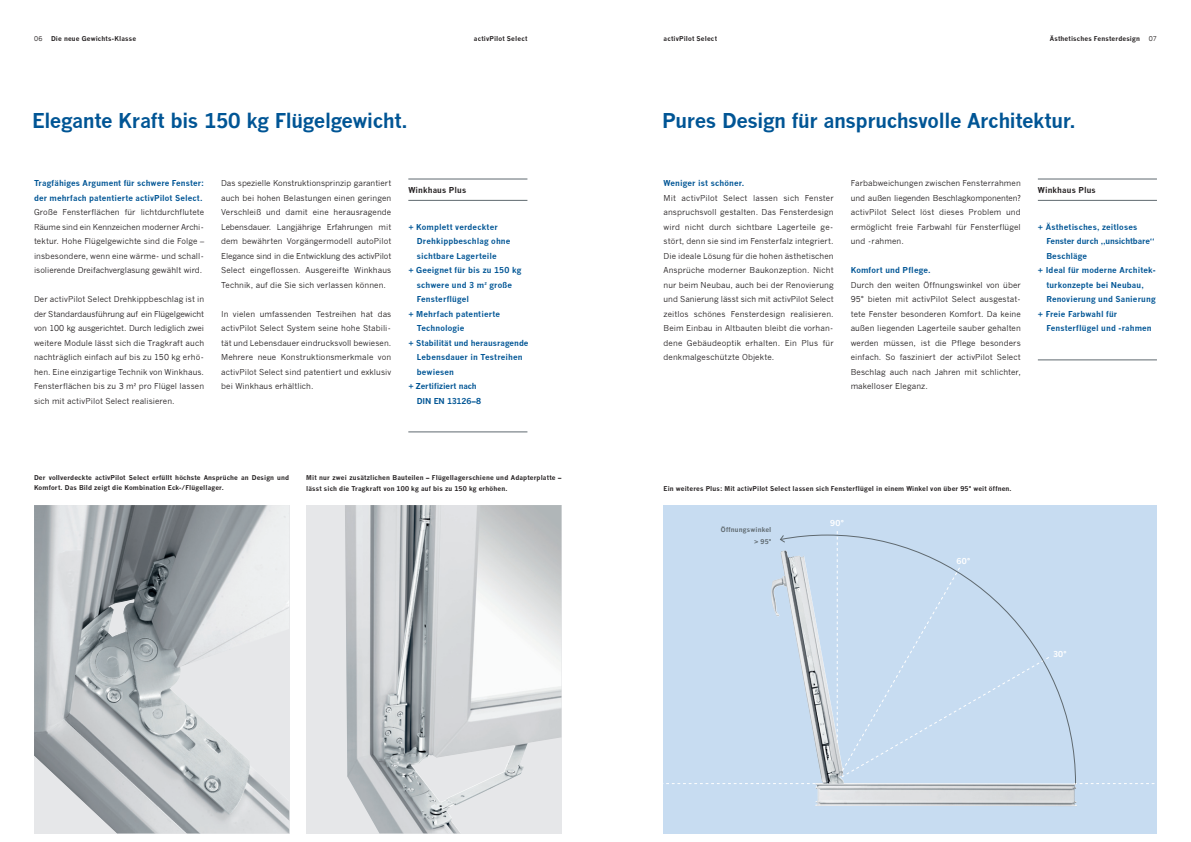
<style>
.page{position:relative;width:1191px;height:842px;background:#fff}
.page>*{position:absolute;margin:0;border:0;box-sizing:border-box;transform-origin:0 0}
.Headlines{font:700 20px "News Gothic";letter-spacing:-.03em;color:#005595}
.Fließtext{font:8px/14.5px "News Gothic";letter-spacing:.01em;color:#231f20;text-align:justify}
.Marginalie_WH_Plus_S{font:700 8px/14.5px "News Gothic";letter-spacing:.015em;color:#005595}
.Zwischenhead{font:700 8px "News Gothic";letter-spacing:.01em;color:#005595}
.Marginalie_WH_Plus_H{font:700 8px "News Gothic";letter-spacing:.015em;color:#231f20}
.Fließtext-2{font:700 8px "News Gothic";letter-spacing:.015em;color:#005595}
.Marginalie_WH_Plus_S-2{font:700 8px "News Gothic";letter-spacing:-.01em;color:#005595}
.Marginalie_WH_Plus_S-3{font:700 8px "News Gothic";letter-spacing:-.015em;color:#005595}
.Fließtext_6_5_pt{font:700 8px "News Gothic";color:#fff}
.Fließtext_6_5_pt-2{font:700 6.5px/10.5px "News Gothic";letter-spacing:.02em;color:#231f20}
.Navigationszeile_lin{font:700 6.5px "News Gothic";letter-spacing:.025em;color:#231f20}
.Fließtext_6_5_pt-3{font:700 6.5px "News Gothic";letter-spacing:.02em;color:#5f696f}
.Navigationszeile_rec{font:700 6.5px "News Gothic";letter-spacing:.02em;color:#231f20}
.Navigationszeile_rec-2{font:6.5px "News Gothic";color:#231f20}
.Navigationszeile_lin-2{font:6.5px "News Gothic";color:#231f20}
</style>
<div class="page">
<img style="left:34px;top:505px;width:255px;height:328px">
<div style="left:306px;top:505px;width:255px;height:328px;background:#e6e7e9"></div>
<img style="left:345px;top:505px;width:216px;height:328px">
<hr style="left:1037px;top:360px;width:120px;height:1px;background:#5f696f">
<hr style="left:1037px;top:200px;width:120px;height:1px;background:#5f696f">
<hr style="left:1037px;top:179px;width:120px;height:1px;background:#5f696f">
<hr style="left:408px;top:432px;width:119px;height:1px;background:#5f696f">
<hr style="left:408px;top:200px;width:119px;height:1px;background:#5f696f">
<hr style="left:408px;top:179px;width:119px;height:1px;background:#5f696f">
<div style="left:663px;top:505px;width:494px;height:328px;background:#c7dcf1"></div>
<img style="left:771px;top:579px;width:306px;height:227px">
<svg style="left:663px;top:783px;width:116px;height:1px"></svg>
<svg style="left:1076px;top:783px;width:79px;height:1px"></svg>
<svg style="left:779px;top:534px;width:297px;height:250px"></svg>
<svg style="left:779px;top:534px;width:6px;height:9px"></svg>
<p class="Navigationszeile_lin-2" style="left:34px;top:35px;width:10px">06</p>
<p class="Navigationszeile_lin" style="left:51px;top:35px;width:87px">Die neue Gewichts-Klasse</p>
<p class="Navigationszeile_rec" style="left:474px;top:35px;width:55px">activPilot Select</p>
<p class="Navigationszeile_lin" style="left:663px;top:35px;width:55px">activPilot Select</p>
<p class="Navigationszeile_lin" style="left:1049px;top:35px;width:92px">Ästhetisches Fensterdesign</p>
<p class="Navigationszeile_rec-2" style="left:1148px;top:35px;width:10px">07</p>
<p class="Headlines" style="left:32px;top:108px;width:377px">Elegante Kraft bis 150 kg Flügelgewicht.</p>
<p class="Headlines" style="left:662px;top:108px;width:415px">Pures Design für anspruchsvolle Architektur.</p>
<p class="Zwischenhead" style="left:34px;top:178px;width:172px">Tragfähiges Argument für schwere Fenster:</p>
<p class="Zwischenhead" style="left:34px;top:193px;width:170px">der mehrfach patentierte activPilot Select.</p>
<p class="Fließtext" style="left:34px;top:205px;width:172px">Große Fensterflächen für lichtdurchflutete Räume sind ein Kennzeichen moderner Archi&shy;tektur. Hohe Flügelgewichte sind die Folge – insbesondere, wenn eine wärme- und schall&shy;isolierende Dreifachverglasung gewählt wird.</p>
<p class="Fließtext" style="left:34px;top:292px;width:172px">Der activPilot Select Drehkippbeschlag ist in der Standardausführung auf ein Flügelgewicht von 100 kg ausgerichtet. Durch lediglich zwei weitere Module lässt sich die Tragkraft auch nachträglich einfach auf bis zu 150 kg erhö&shy;hen. Eine einzigartige Technik von Winkhaus.<br>Fensterflächen bis zu 3 m² pro Flügel lassen sich mit activPilot Select realisieren.</p>
<p class="Fließtext" style="left:221px;top:176px;width:172px">Das spezielle Konstruktionsprinzip garantiert auch bei hohen Belastungen einen geringen Verschleiß und damit eine herausragende Lebensdauer. Langjährige Erfahrungen mit dem bewährten Vorgängermodell autoPilot Elegance sind in die Entwicklung des activPilot Select eingeflossen. Ausgereifte Winkhaus Technik, auf die Sie sich verlassen können.</p>
<p class="Fließtext" style="left:221px;top:306px;width:172px">In vielen umfassenden Testreihen hat das activPilot Select System seine hohe Stabili&shy;tät und Lebensdauer eindrucksvoll bewiesen.<br>Mehrere neue Konstruktionsmerkmale von activPilot Select sind patentiert und exklusiv bei Winkhaus erhältlich.</p>
<p class="Marginalie_WH_Plus_H" style="left:408px;top:185px;width:60px">Winkhaus Plus</p>
<p class="Marginalie_WH_Plus_S" style="left:417px;top:219px;width:95px;text-indent:-9px">+ Komplett verdeckter<br>Drehkippbeschlag ohne sichtbare Lagerteile</p>
<p class="Marginalie_WH_Plus_S" style="left:408px;top:263px;width:115px">+ Geeignet für bis zu 150 kg</p>
<p class="Marginalie_WH_Plus_S" style="left:417px;top:277px;width:97px">schwere und 3 m² große</p>
<p class="Marginalie_WH_Plus_S" style="left:417px;top:292px;width:54px">Fensterflügel</p>
<p class="Marginalie_WH_Plus_S" style="left:408px;top:306px;width:93px">+ Mehrfach patentierte</p>
<p class="Marginalie_WH_Plus_S" style="left:417px;top:321px;width:49px">Technologie</p>
<p class="Marginalie_WH_Plus_S" style="left:408px;top:335px;width:122px">+ Stabilität und herausragende</p>
<p class="Marginalie_WH_Plus_S" style="left:417px;top:350px;width:107px">Lebensdauer in Testreihen</p>
<p class="Marginalie_WH_Plus_S" style="left:417px;top:364px;width:39px">bewiesen</p>
<p class="Marginalie_WH_Plus_S-2" style="left:408px;top:381px;width:70px">+ Zertifiziert nach</p>
<p class="Marginalie_WH_Plus_S-3" style="left:417px;top:396px;width:66px">DIN EN 13126–8</p>
<p class="Zwischenhead" style="left:663px;top:178px;width:82px">Weniger ist schöner.</p>
<p class="Fließtext" style="left:663px;top:190px;width:172px">Mit activPilot Select lassen sich Fenster anspruchsvoll gestalten. Das Fensterdesign wird nicht durch sichtbare Lagerteile ge&shy;stört, denn sie sind im Fensterfalz integriert.<br>Die ideale Lösung für die hohen ästhetischen Ansprüche moderner Baukonzeption. Nicht nur beim Neubau, auch bei der Renovierung und Sanierung lässt sich mit activPilot Select zeitlos schönes Fensterdesign realisieren.<br>Beim Einbau in Altbauten bleibt die vorhan&shy;dene Gebäudeoptik erhalten. Ein Plus für denkmalgeschützte Objekte.</p>
<p class="Fließtext" style="left:850px;top:176px;width:172px">Farbabweichungen zwischen Fensterrahmen und außen liegenden Beschlagkomponenten? activPilot Select löst dieses Problem und ermöglicht freie Farbwahl für Fensterflügel und -rahmen.</p>
<p class="Fließtext-2" style="left:850px;top:265px;width:81px">Komfort und Pflege.</p>
<p class="Fließtext" style="left:850px;top:277px;width:172px">Durch den weiten Öffnungswinkel von über 95° bieten mit activPilot Select ausgestat&shy;tete Fenster besonderen Komfort. Da keine außen liegenden Lagerteile sauber gehalten werden müssen, ist die Pflege besonders einfach. So fasziniert der activPilot Select Beschlag auch nach Jahren mit schlichter, makelloser Eleganz.</p>
<p class="Marginalie_WH_Plus_H" style="left:1037px;top:185px;width:60px">Winkhaus Plus</p>
<p class="Marginalie_WH_Plus_S" style="left:1046px;top:219px;width:110px;text-indent:-9px">+ Ästhetisches, zeitloses<br>Fenster durch „unsichtbare“<br>Beschläge</p>
<p class="Marginalie_WH_Plus_S" style="left:1037px;top:263px;width:119px">+ Ideal für moderne Architek-</p>
<p class="Marginalie_WH_Plus_S" style="left:1046px;top:277px;width:99px">turkonzepte bei Neubau,</p>
<p class="Marginalie_WH_Plus_S" style="left:1046px;top:292px;width:111px">Renovierung und Sanierung</p>
<p class="Marginalie_WH_Plus_S" style="left:1037px;top:306px;width:81px">+ Freie Farbwahl für</p>
<p class="Marginalie_WH_Plus_S" style="left:1046px;top:321px;width:107px">Fensterflügel und -rahmen</p>
<p class="Fließtext_6_5_pt-2" style="left:34px;top:472px;width:257px">Der vollverdeckte activPilot Select erfüllt höchste Ansprüche an Design und<br>Komfort. Das Bild zeigt die Kombination Eck-/Flügellager.</p>
<p class="Fließtext_6_5_pt-2" style="left:306px;top:472px;width:257px">Mit nur zwei zusätzlichen Bauteilen – Flügellagerschiene und Adapterplatte – lässt sich die Tragkraft von 100 kg auf bis zu 150 kg erhöhen.</p>
<p class="Fließtext_6_5_pt-2" style="left:663px;top:483px;width:349px">Ein weiteres Plus: Mit activPilot Select lassen sich Fensterflügel in einem Winkel von über 95° weit öffnen.</p>
<p class="Fließtext_6_5_pt-3" style="left:721px;top:525px;width:52px">Öffnungswinkel</p>
<p class="Fließtext_6_5_pt-3" style="left:754px;top:537px;width:19px">&gt; 95°</p>
<p class="Fließtext_6_5_pt" style="left:830px;top:518px;width:15px">90°</p>
<p class="Fließtext_6_5_pt" style="left:956px;top:556px;width:15px">60°</p>
<p class="Fließtext_6_5_pt" style="left:1053px;top:649px;width:15px">30°</p>
</div>
